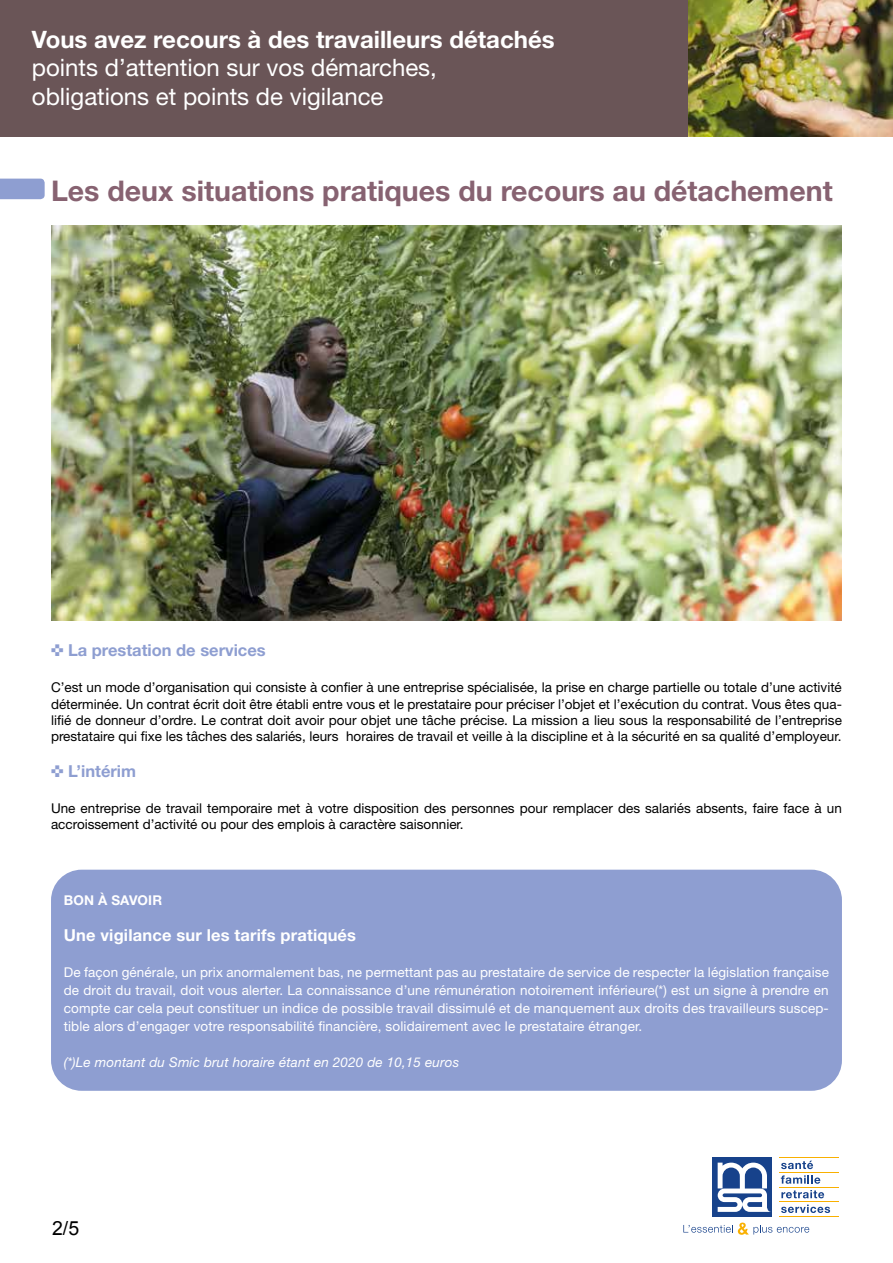
<style>
.page{position:relative;width:893px;height:1263px;background:#fff}
.page>*{position:absolute;margin:0;border:0;box-sizing:border-box;transform-origin:0 0}
.t1{font:700 28.5px "Helvetica Neue LT";color:#876271}
.t2{font:24px/28.8px "Helvetica Neue LT";color:#fff}
.t3{font:700 24px "Helvetica Neue LT";color:#fff}
.t4{font:19.5px "Arial";color:#000}
.t5{font:700 16.5px "Helvetica Neue LT";color:#8e9ed1}
.t6{font:700 16.5px "Helvetica Neue LT";letter-spacing:.01em;color:#fff}
.t7{font:13.5px/16.2px "Helvetica Neue LT";color:#000;text-align:justify}
.t8{font:13.5px/18px "Helvetica Neue LT";letter-spacing:.01em;color:#fff;text-align:justify}
.t9{font:italic 13.5px "Helvetica Neue LT Std";letter-spacing:.01em;color:#fff}
.t10{font:700 13.5px "Helvetica Neue LT";letter-spacing:.01em;color:#fff}
</style>
<div class="page">
<div style="left:0;top:0;width:893px;height:136px;background:#6a5557"></div>
<svg style="left:781px;top:1161px;width:32px;height:8px"></svg>
<svg style="left:781px;top:1175px;width:39px;height:9px"></svg>
<svg style="left:781px;top:1190px;width:43px;height:8px"></svg>
<svg style="left:781px;top:1204px;width:49px;height:9px"></svg>
<hr style="left:780px;top:1157px;width:59px;height:1px;background:#f9b000">
<hr style="left:780px;top:1172px;width:59px;height:1px;background:#f9b000">
<hr style="left:780px;top:1187px;width:59px;height:1px;background:#f9b000">
<hr style="left:780px;top:1201px;width:59px;height:1px;background:#f9b000">
<hr style="left:780px;top:1216px;width:59px;height:1px;background:#f9b000">
<div style="left:713px;top:1157px;width:59px;height:60px;background:#17428b"></div>
<svg style="left:718px;top:1162px;width:53px;height:50px"></svg>
<svg style="left:683px;top:1222px;width:126px;height:13px"></svg>
<img style="left:689px;top:0;width:204px;height:136px">
<img style="left:51px;top:225px;width:791px;height:396px">
<svg style="left:0;top:179px;width:45px;height:20px"></svg>
<div style="left:51px;top:870px;width:791px;height:221px;background:#8e9ed1;border-radius:31px"></div>
<h2 class="t3" style="left:32px;top:24px;width:524px">Vous avez recours à des travailleurs détachés</h2>
<h2 class="t2" style="left:32px;top:53px;width:407px">points d’attention sur vos démarches, obligations et points de vigilance</h2>
<h1 class="t1" style="left:51px;top:173px;width:783px">Les deux situations pratiques du recours au détachement</h1>
<p class="t5" style="left:51px;top:640px;width:216px">✜ La prestation de services</p>
<p class="t7" style="left:51px;top:679px;width:792px">C’est un mode d’organisation qui consiste à confier à une entreprise spécialisée, la prise en charge partielle ou totale d’une activité déterminée. Un contrat écrit doit être établi entre vous et le prestataire pour préciser l’objet et l’exécution du contrat. Vous êtes qua&shy;lifié de donneur d’ordre. Le contrat doit avoir pour objet une tâche précise. La mission a lieu sous la responsabilité de l’entreprise prestataire qui fixe les tâches des salariés, leurs horaires de travail et veille à la discipline et à la sécurité en sa qualité d’employeur.</p>
<p class="t5" style="left:51px;top:761px;width:87px">✜ L’intérim</p>
<p class="t7" style="left:51px;top:800px;width:792px">Une entreprise de travail temporaire met à votre disposition des personnes pour remplacer des salariés absents, faire face à un accroissement d’activité ou pour des emplois à caractère saisonnier.</p>
<p class="t10" style="left:64px;top:891px;width:100px">BON À SAVOIR</p>
<p class="t6" style="left:64px;top:924px;width:294px">Une vigilance sur les tarifs pratiqués</p>
<p class="t8" style="left:64px;top:962px;width:767px">De façon générale, un prix anormalement bas, ne permettant pas au prestataire de service de respecter la législation française de droit du travail, doit vous alerter. La connaissance d’une rémunération notoirement inférieure(*) est un signe à prendre en compte car cela peut constituer un indice de possible travail dissimulé et de manquement aux droits des travailleurs suscep&shy;tible alors d’engager votre responsabilité financière, solidairement avec le prestataire étranger.</p>
<p class="t9" style="left:64px;top:1053px;width:397px">(*)Le montant du Smic brut horaire étant en 2020 de 10,15 euros</p>
<h3 class="t4" style="left:52px;top:1215px;width:29px">2/5</h3>
</div>
